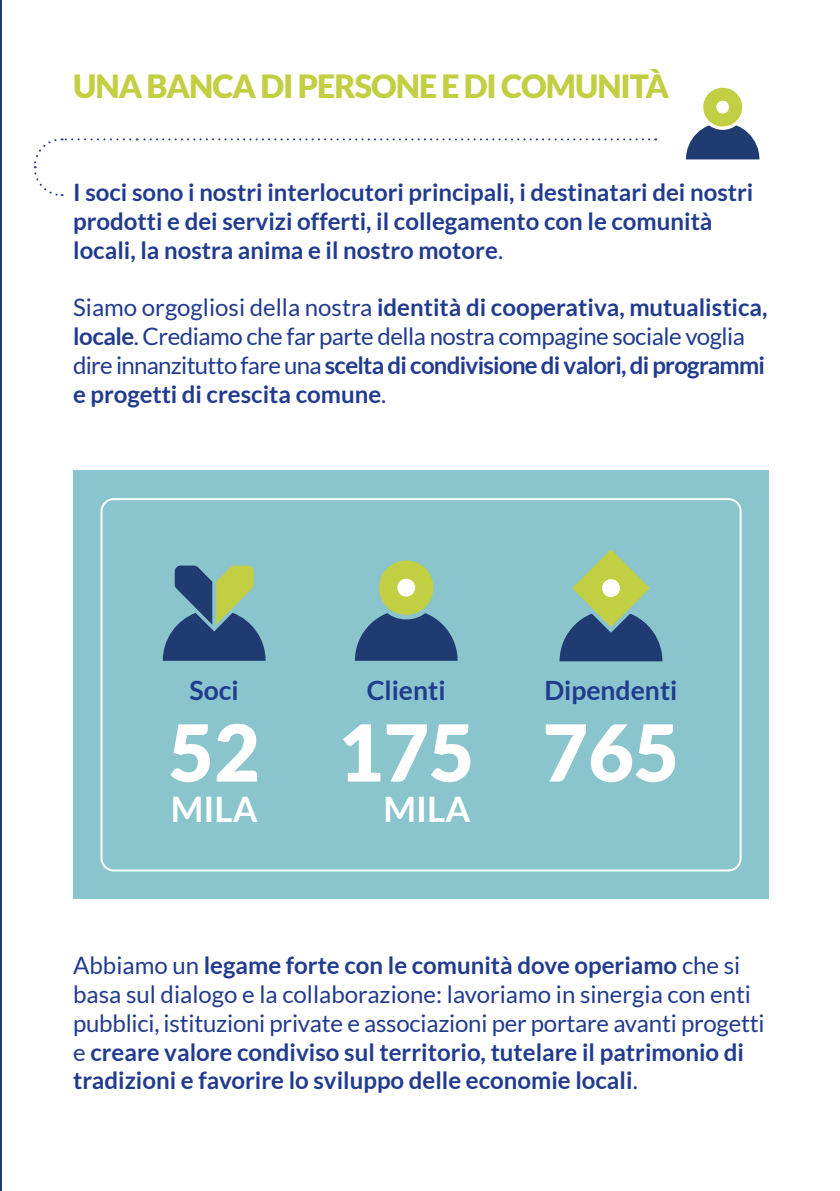
<style>
.page{position:relative;width:840px;height:1191px;background:#fff}
.page>*{position:absolute;margin:0;border:0;box-sizing:border-box;transform-origin:0 0}
.t1{font:900 78.6px "Lato";color:#fff}
.t2{font:700 35.2px "Lato";color:#fff}
.t3{font:900 32px "Lato";letter-spacing:-.03em;color:#c2cf42}
.t4{font:700 26.6px "Lato";color:#213b8f}
.t5{font:700 24px/28.8px "Lato";color:#213b8f}
.s1{font-weight:400}
</style>
<div class="page">
<hr style="left:0;top:0;width:1px;height:1191px;background:#203a72">
<div style="left:73px;top:471px;width:695px;height:428px;background:#8ac4cc"></div>
<svg style="left:163px;top:565px;width:102px;height:96px"></svg>
<svg style="left:559px;top:549px;width:103px;height:112px"></svg>
<svg style="left:354px;top:560px;width:103px;height:101px"></svg>
<div style="left:100px;top:498px;width:641px;height:373px;border:2px solid #fff;border-radius:12px"></div>
<svg style="left:137px;top:138px;width:507px;height:2px"></svg>
<svg style="left:33px;top:138px;width:97px;height:59px"></svg>
<svg style="left:685px;top:87px;width:74px;height:72px"></svg>
<h3 class="t3" style="left:73px;top:67px;width:597px">UNA BANCA DI PERSONE E DI COMUNITÀ</h3>
<p class="t5" style="left:73px;top:178px;width:681px">I soci sono i nostri interlocutori principali, i destinatari dei nostri prodotti e dei servizi offerti, il collegamento con le comunità locali, la nostra anima e il nostro motore<span class="s1">.</span></p>
<p class="t5" style="left:73px;top:293px;width:695px"><span class="s1">Siamo orgogliosi della nostra</span> identità di cooperativa, mutualistica, locale<span class="s1">. Crediamo che far parte della nostra compagine sociale voglia dire innanzitutto fare una</span> scelta di condivisione di valori, di programmi e progetti di crescita comune<span class="s1">.</span></p>
<p class="t4" style="left:189px;top:675px;width:51px">Soci</p>
<h1 class="t1" style="left:168px;top:706px;width:93px">52</h1>
<h2 class="t2" style="left:171px;top:789px;width:88px">MILA</h2>
<p class="t4" style="left:366px;top:675px;width:80px">Clienti</p>
<h1 class="t1" style="left:337px;top:706px;width:138px">175</h1>
<h2 class="t2" style="left:383px;top:789px;width:88px">MILA</h2>
<p class="t4" style="left:544px;top:675px;width:134px">Dipendenti</p>
<h1 class="t1" style="left:542px;top:706px;width:138px">765</h1>
<p class="t5" style="left:73px;top:950px;width:692px"><span class="s1">Abbiamo un</span> legame forte con le comunità dove operiamo <span class="s1">che si basa sul dialogo e la collaborazione: lavoriamo in sinergia con enti pubblici, istituzioni private e associazioni per portare avanti progetti e</span> creare valore condiviso sul territorio, tutelare il patrimonio di tradizioni e favorire lo sviluppo delle economie locali<span class="s1">.</span></p>
</div>
